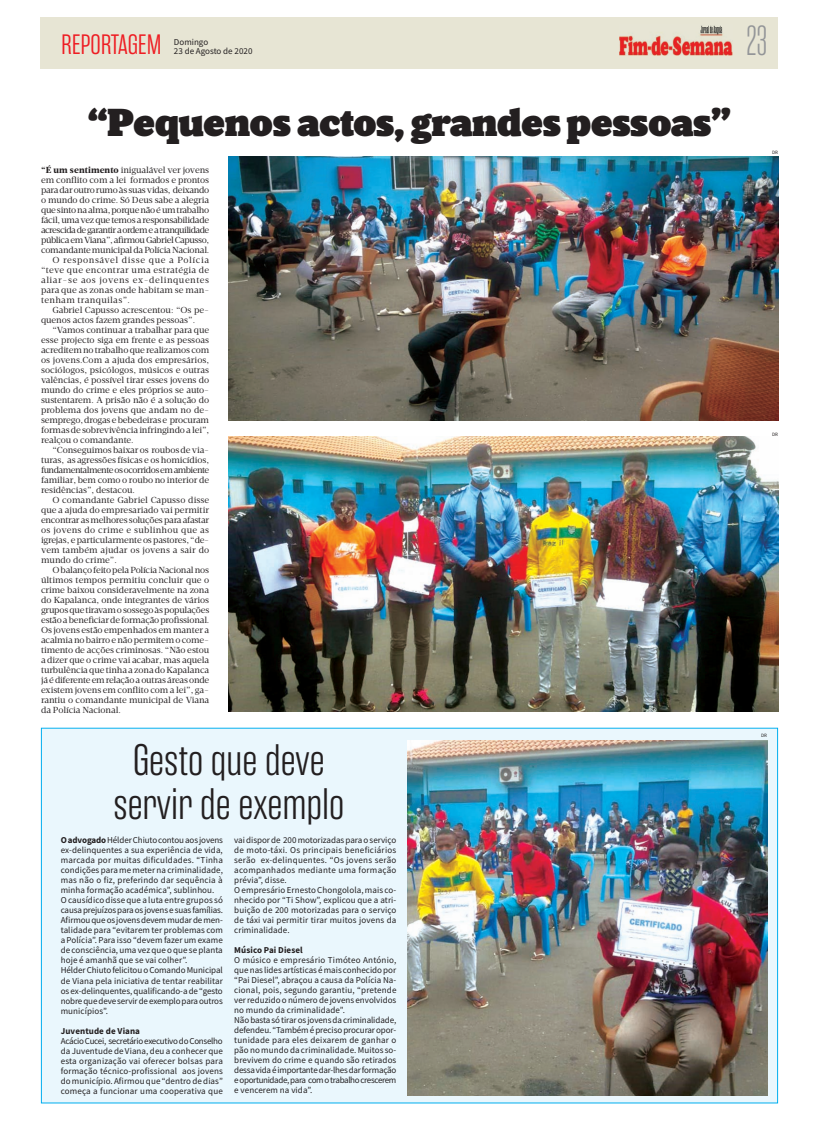
<style>
.page{position:relative;width:819px;height:1121px;background:#fff}
.page>*{position:absolute;margin:0;border:0;box-sizing:border-box;transform-origin:0 0}
.t1{font:300 44px/44px "Rama Gothic E";color:#231f20;text-align:center}
.t2{font:300 42px "Rama Gothic M";color:#939598}
.t3{font:40px "Velino Poster";letter-spacing:-.015em;color:#231f20}
.t4{font:300 28px "Rama Gothic E";color:#ee1d23}
.t5{font:9px/10px "Source Sans Pro";letter-spacing:.01em;color:#231f20}
.t6{font:9px "Velino Text";letter-spacing:-.01em;color:#231f20}
.t7{font:9px "Velino Text";letter-spacing:-.03em;color:#231f20}
.t8{font:9px "Velino Text";letter-spacing:.035em;color:#231f20}
.t9{font:9px "Velino Text";letter-spacing:-.06em;color:#231f20}
.t10{font:9px "Velino Text";letter-spacing:-.045em;color:#231f20}
.t11{font:9px "Velino Text";letter-spacing:-.055em;color:#231f20}
.t12{font:9px "Velino Text";letter-spacing:-.035em;color:#231f20}
.t13{font:9px "Velino Text";letter-spacing:.06em;color:#231f20}
.t14{font:9px "Velino Text";letter-spacing:.025em;color:#231f20}
.t15{font:9px "Velino Text";letter-spacing:.01em;color:#231f20}
.t16{font:9px "Velino Text";letter-spacing:.065em;color:#231f20}
.t17{font:5px "Source Sans Pro";color:#231f20}
.s1{font-weight:900}
.s2{font-weight:700}
</style>
<div class="page">
<div style="left:41px;top:18px;width:737px;height:51px;background:#e7e5d4"></div>
<div style="left:42px;top:729px;width:735px;height:373px;background:#eaf7fd"></div>
<img style="left:407px;top:740px;width:360px;height:356px">
<img style="left:619px;top:25px;width:113px;height:30px">
<img style="left:228px;top:156px;width:550px;height:264px">
<img style="left:228px;top:437px;width:550px;height:274px">
<p class="t4" style="left:61px;top:32px;width:102px">REPORTAGEM</p>
<p class="t2" style="left:746px;top:23px;width:22px">23</p>
<p class="t5" style="left:174px;top:38px;width:80px;line-height:9px">Domingo<br>23 de Agosto de 2020</p>
<p class="t3" style="left:88px;top:108px;width:645px">“Pequenos actos, grandes pessoas”</p>
<p class="t6" style="left:41px;top:167px;width:170px"><span class="s1">“É um sentimento</span> inigualável ver jovens</p>
<p class="t6" style="left:41px;top:177px;width:170px">em conflito com a lei formados e prontos</p>
<p class="t7" style="left:41px;top:187px;width:170px">para dar outro rumo às suas vidas, deixando</p>
<p class="t6" style="left:41px;top:197px;width:170px">o mundo do crime. Só Deus sabe a alegria</p>
<p class="t12" style="left:41px;top:207px;width:170px">que sinto na alma, porque não é um trabalho</p>
<p class="t7" style="left:41px;top:217px;width:170px">fácil, uma vez que temos a responsabilidade</p>
<p class="t9" style="left:41px;top:227px;width:170px">acrescida de garantir a ordem e a tranquilidade</p>
<p class="t10" style="left:41px;top:237px;width:170px">pública em Viana”, afirmou Gabriel Capusso,</p>
<p class="t6" style="left:41px;top:247px;width:170px">comandante municipal da Polícia Nacional.</p>
<p class="t16" style="left:52px;top:257px;width:158px">O responsável disse que a Polícia</p>
<p class="t8" style="left:41px;top:267px;width:170px">“teve que encontrar uma estratégia de</p>
<p class="t13" style="left:41px;top:277px;width:170px">aliar-se aos jovens ex-delinquentes</p>
<p class="t6" style="left:41px;top:287px;width:170px">para que as zonas onde habitam se man-</p>
<p class="t8" style="left:41px;top:297px;width:90px">tenham tranquilas”.</p>
<p class="t6" style="left:52px;top:307px;width:158px">Gabriel Capusso acrescentou: “Os pe-</p>
<p class="t6" style="left:41px;top:317px;width:156px">quenos actos fazem grandes pessoas”.</p>
<p class="t6" style="left:52px;top:327px;width:158px">“Vamos continuar a trabalhar para que</p>
<p class="t6" style="left:41px;top:337px;width:170px">esse projecto siga em frente e as pessoas</p>
<p class="t6" style="left:41px;top:347px;width:170px">acreditem no trabalho que realizamos com</p>
<p class="t6" style="left:41px;top:357px;width:170px">os jovens.Com a ajuda dos empresários,</p>
<p class="t6" style="left:41px;top:367px;width:170px">sociólogos, psicólogos, músicos e outras</p>
<p class="t6" style="left:41px;top:377px;width:170px">valências, é possível tirar esses jovens do</p>
<p class="t6" style="left:41px;top:387px;width:170px">mundo do crime e eles próprios se auto-</p>
<p class="t6" style="left:41px;top:397px;width:170px">sustentarem. A prisão não é a solução do</p>
<p class="t6" style="left:41px;top:407px;width:170px">problema dos jovens que andam no de-</p>
<p class="t6" style="left:41px;top:417px;width:170px">semprego, drogas e bebedeiras e procuram</p>
<p class="t6" style="left:41px;top:427px;width:170px">formas de sobrevivência infringindo a lei”,</p>
<p class="t6" style="left:41px;top:437px;width:94px">realçou o comandante.</p>
<p class="t6" style="left:52px;top:447px;width:158px">“Conseguimos baixar os roubos de via-</p>
<p class="t6" style="left:41px;top:457px;width:170px">turas, as agressões físicas e os homicídios,</p>
<p class="t11" style="left:41px;top:467px;width:170px">fundamentalmente os ocorridos em ambiente</p>
<p class="t6" style="left:41px;top:477px;width:170px">familiar, bem como o roubo no interior de</p>
<p class="t6" style="left:41px;top:487px;width:95px">residências”, destacou.</p>
<p class="t6" style="left:52px;top:497px;width:158px">O comandante Gabriel Capusso disse</p>
<p class="t6" style="left:41px;top:507px;width:170px">que a ajuda do empresariado vai permitir</p>
<p class="t7" style="left:41px;top:517px;width:170px">encontrar as melhores soluções para afastar</p>
<p class="t14" style="left:41px;top:527px;width:170px">os jovens do crime e sublinhou que as</p>
<p class="t6" style="left:41px;top:537px;width:170px">igrejas, e particularmente os pastores, “de-</p>
<p class="t15" style="left:41px;top:547px;width:170px">vem também ajudar os jovens a sair do</p>
<p class="t6" style="left:41px;top:557px;width:77px">mundo do crime”.</p>
<p class="t6" style="left:52px;top:567px;width:158px">O balanço feito pela Polícia Nacional nos</p>
<p class="t6" style="left:41px;top:577px;width:170px">últimos tempos permitiu concluir que o</p>
<p class="t6" style="left:41px;top:587px;width:170px">crime baixou consideravelmente na zona</p>
<p class="t6" style="left:41px;top:597px;width:170px">do Kapalanca, onde integrantes de vários</p>
<p class="t6" style="left:41px;top:607px;width:170px">grupos que tiravam o sossego às populações</p>
<p class="t6" style="left:41px;top:617px;width:170px">estão a beneficiar de formação profissional.</p>
<p class="t6" style="left:41px;top:627px;width:170px">Os jovens estão empenhados em manter a</p>
<p class="t6" style="left:41px;top:637px;width:169px">acalmia no bairro e não permitem o come-</p>
<p class="t6" style="left:41px;top:647px;width:170px">timento de acções criminosas. “Não estou</p>
<p class="t6" style="left:41px;top:657px;width:170px">a dizer que o crime vai acabar, mas aquela</p>
<p class="t6" style="left:41px;top:667px;width:170px">turbulência que tinha a zona do Kapalanca</p>
<p class="t6" style="left:41px;top:677px;width:170px">já é diferente em relação a outras áreas onde</p>
<p class="t6" style="left:41px;top:687px;width:169px">existem jovens em conflito com a lei”, ga-</p>
<p class="t6" style="left:41px;top:697px;width:170px">rantiu o comandante municipal de Viana</p>
<p class="t6" style="left:41px;top:707px;width:81px">da Polícia Nacional.</p>
<p class="t1" style="left:113px;top:738px;width:232px">Gesto que deve servir de exemplo</p>
<p class="t5" style="left:61px;top:836px;width:164px"><span class="s2">O advogado</span> Hélder Chiuto contou aos jovens ex-delinquentes a sua experiência de vida, marcada por muitas dificuldades. “Tinha condições para me meter na criminalidade, mas não o fiz, preferindo dar sequência à minha formação académica”, sublinhou.<br>O causídico disse que a luta entre grupos só causa prejuízos para os jovens e suas famílias.<br>Afirmou que os jovens devem mudar de men&shy;talidade para “evitarem ter problemas com a Polícia”. Para isso “devem fazer um exame de consciência, uma vez que o que se planta hoje é amanhã que se vai colher”.<br>Hélder Chiuto felicitou o Comando Municipal de Viana pela iniciativa de tentar reabilitar os ex-delinquentes, qualificando-a de “gesto nobre que deve servir de exemplo para outros municípios”.</p>
<p class="t5" style="left:61px;top:1026px;width:164px"><span class="s2">Juventude de Viana<br></span>Acácio Cucei, secretário executivo do Conselho da Juventude de Viana, deu a conhecer que esta organização vai oferecer bolsas para formação técnico-profissional aos jovens do município. Afirmou que “dentro de dias” começa a funcionar uma cooperativa que</p>
<p class="t5" style="left:234px;top:836px;width:164px">vai dispor de 200 motorizadas para o serviço de moto-táxi. Os principais beneficiários serão ex-delinquentes. “Os jovens serão acompanhados mediante uma formação prévia”, disse.<br>O empresário Ernesto Chongolola, mais co&shy;nhecido por “Ti Show”, explicou que a atri&shy;buição de 200 motorizadas para o serviço de táxi vai permitir tirar muitos jovens da criminalidade.</p>
<p class="t5" style="left:234px;top:946px;width:164px"><span class="s2">Músico Pai Diesel<br></span>O músico e empresário Timóteo António, que nas lides artísticas é mais conhecido por “Pai Diesel”, abraçou a causa da Polícia Na&shy;cional, pois, segundo garantiu, “pretende ver reduzido o número de jovens envolvidos no mundo da criminalidade”.<br>Não basta só tirar os jovens da criminalidade, defendeu. “Também é preciso procurar opor&shy;tunidade para eles deixarem de ganhar o pão no mundo da criminalidade. Muitos so&shy;brevivem do crime e quando são retirados dessa vida é importante dar-lhes dar formação e oportunidade, para com o trabalho crescerem e vencerem na vida”.</p>
<p class="t17" style="left:772px;top:150px;width:7px">DR</p>
<p class="t17" style="left:772px;top:432px;width:7px">DR</p>
<p class="t17" style="left:761px;top:734px;width:7px">DR</p>
</div>
